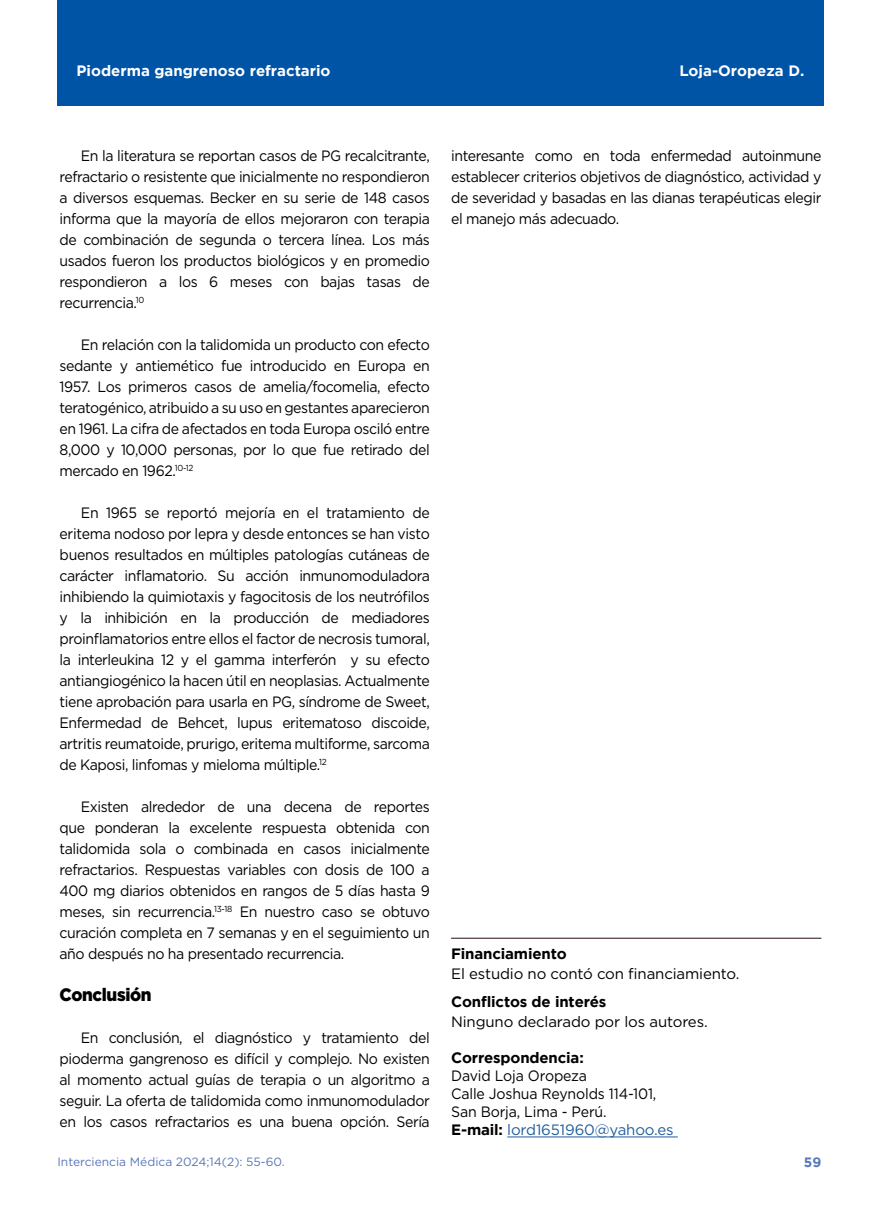
<style>
.page{position:relative;width:881px;height:1212px;background:#fff}
.page>*{position:absolute;margin:0;border:0;box-sizing:border-box;transform-origin:0 0}
.t1{font:900 18px "Gotham";letter-spacing:-.02em;color:#000;scale:.94 1}
.t2{font:15px/21px "Gotham";letter-spacing:-.03em;color:#000;text-align:justify;scale:.94 1}
.t3{font:15px/18px "Gotham";letter-spacing:-.01em;color:#000;scale:.94 1}
.t4{font:15px "Gotham";letter-spacing:-.01em;color:#000}
.t5{font:700 15px "Gotham";letter-spacing:-.01em;color:#000}
.t6{font:700 15px "Gotham";color:#fff}
.t7{font:700 13.5px "Gotham";color:#5a77ba}
.t8{font:12px "Gotham";color:#5a77ba}
.s1{font-weight:700}
.s2{color:#215e9e}
</style>
<div class="page">
<div style="left:57px;top:0;width:766px;height:106px;background:#0054a6"></div>
<hr style="left:451px;top:938px;width:370px;height:1px;background:#250d0d">
<hr style="left:507px;top:1136px;width:170px;height:1px;background:#215e9e">
<p class="t6" style="left:77px;top:62px;width:255px">Pioderma gangrenoso refractario</p>
<p class="t6" style="left:679px;top:62px;width:126px">Loja-Oropeza D.</p>
<p class="t2" style="left:60px;top:145px;width:395px;text-indent:21px">En la literatura se reportan casos de PG recalcitrante, refractario o resistente que inicialmente no respondieron a diversos esquemas. Becker en su serie de 148 casos informa que la mayoría de ellos mejoraron con terapia de combinación de segunda o tercera línea. Los más usados fueron los productos biológicos y en promedio respondieron a los 6 meses con bajas tasas de recurrencia.<sup>10</sup></p>
<p class="t2" style="left:60px;top:334px;width:395px;text-indent:21px">En relación con la talidomida un producto con efecto sedante y antiemético fue introducido en Europa en 1957. Los primeros casos de amelia/focomelia, efecto teratogénico, atribuido a su uso en gestantes aparecieron en 1961. La cifra de afectados en toda Europa osciló entre 8,000 y 10,000 personas, por lo que fue retirado del mercado en 1962.<sup>10-12</sup></p>
<p class="t2" style="left:60px;top:502px;width:395px;text-indent:21px">En 1965 se reportó mejoría en el tratamiento de eritema nodoso por lepra y desde entonces se han visto buenos resultados en múltiples patologías cutáneas de carácter inflamatorio. Su acción inmunomoduladora inhibiendo la quimiotaxis y fagocitosis de los neutrófilos y la inhibición en la producción de mediadores proinflamatorios entre ellos el factor de necrosis tumoral, la interleukina 12 y el gamma interferón y su efecto antiangiogénico la hacen útil en neoplasias. Actualmente tiene aprobación para usarla en PG, síndrome de Sweet, Enfermedad de Behcet, lupus eritematoso discoide, artritis reumatoide, prurigo, eritema multiforme, sarcoma de Kaposi, linfomas y mieloma múltiple.<sup>12</sup></p>
<p class="t2" style="left:60px;top:796px;width:395px;text-indent:21px">Existen alrededor de una decena de reportes que ponderan la excelente respuesta obtenida con talidomida sola o combinada en casos inicialmente refractarios. Respuestas variables con dosis de 100 a 400 mg diarios obtenidos en rangos de 5 días hasta 9 meses, sin recurrencia.<sup>13-18</sup> En nuestro caso se obtuvo curación completa en 7 semanas y en el seguimiento un año después no ha presentado recurrencia.</p>
<p class="t1" style="left:60px;top:984px;width:99px">Conclusión</p>
<p class="t2" style="left:60px;top:1027px;width:395px;text-indent:21px">En conclusión, el diagnóstico y tratamiento del pioderma gangrenoso es difícil y complejo. No existen al momento actual guías de terapia o un algoritmo a seguir. La oferta de talidomida como inmunomodulador en los casos refractarios es una buena opción. Sería</p>
<p class="t8" style="left:57px;top:1154px;width:229px">Interciencia Médica 2024;14(2): 55-60.</p>
<p class="t2" style="left:451px;top:145px;width:395px">interesante como en toda enfermedad autoinmune establecer criterios objetivos de diagnóstico, actividad y de severidad y basadas en las dianas terapéuticas elegir el manejo más adecuado.</p>
<p class="t5" style="left:451px;top:945px;width:117px">Financiamiento</p>
<p class="t4" style="left:451px;top:964px;width:290px">El estudio no contó con financiamiento.</p>
<p class="t5" style="left:451px;top:993px;width:157px">Conflictos de interés</p>
<p class="t4" style="left:451px;top:1012px;width:258px">Ninguno declarado por los autores.</p>
<p class="t5" style="left:451px;top:1049px;width:134px">Correspondencia:</p>
<p class="t3" style="left:451px;top:1067px;width:238px">David Loja Oropeza<br>Calle Joshua Reynolds 114-101,<br>San Borja, Lima - Perú.<br><span class="s1">E-mail:</span> <span class="s2">lord1651960@yahoo.es</span></p>
<p class="t7" style="left:803px;top:1154px;width:19px">59</p>
</div>
